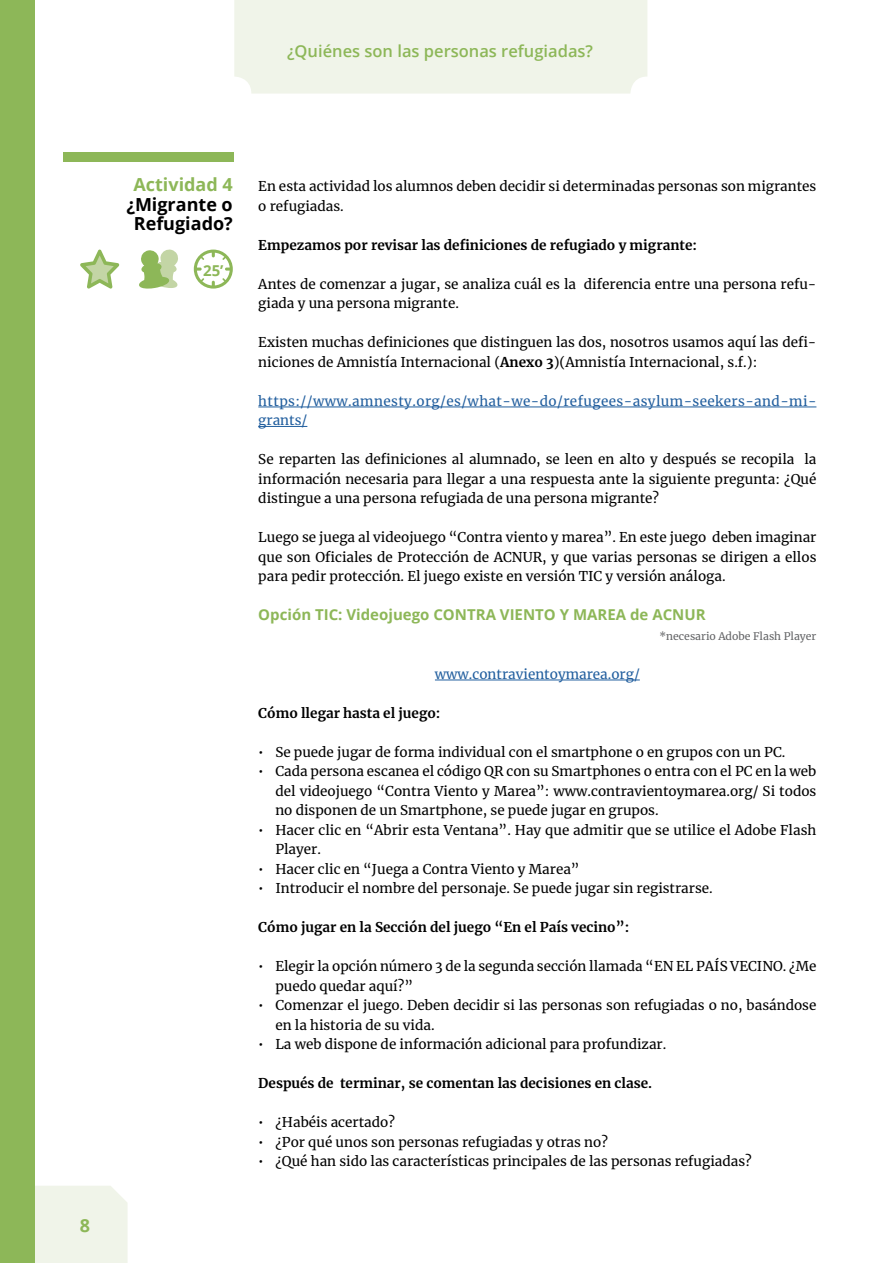
<style>
.page{position:relative;width:893px;height:1263px;background:#fff}
.page>*{position:absolute;margin:0;border:0;box-sizing:border-box;transform-origin:0 0}
.t1{font:700 18px/19.5px "Open Sans";color:#000;text-align:center}
.t2{font:700 18px "Open Sans";color:#8db758}
.t3{font:600 16.5px "Open Sans";color:#8db758}
.t4{font:700 15px "Open Sans";color:#8db758}
.t5{font:13.5px/19.5px "Merriweather";color:#000}
.t6{font:700 13.5px "Merriweather";color:#000}
.t7{font:13.5px/19.5px "Merriweather";letter-spacing:.03em;color:#215e9e}
.t8{font:13.5px "Merriweather";color:#215e9e}
.t9{font:10.5px "Merriweather";color:#636466}
.s1{font-weight:700}
</style>
<div class="page">
<div style="left:34px;top:1186px;width:94px;height:77px;background:#f0f4e9"></div>
<div style="left:234px;top:0;width:413px;height:94px;background:#f0f4e9"></div>
<div style="left:0;top:0;width:34px;height:1263px;background:#8db758"></div>
<div style="left:63px;top:152px;width:171px;height:9px;background:#8db758"></div>
<hr style="left:258px;top:407px;width:558px;height:1px;background:#215e9e">
<hr style="left:258px;top:426px;width:49px;height:1px;background:#215e9e">
<hr style="left:435px;top:680px;width:205px;height:1px;background:#215e9e">
<svg style="left:194px;top:250px;width:39px;height:39px"></svg>
<svg style="left:139px;top:249px;width:39px;height:40px"></svg>
<svg style="left:80px;top:250px;width:39px;height:39px"></svg>
<p class="t3" style="left:287px;top:40px;width:307px">¿Quiénes son las personas refugiadas?</p>
<h1 class="t2" style="left:80px;top:1212px;width:12px">8</h1>
<h1 class="t2" style="left:133px;top:172px;width:101px">Actividad 4</h1>
<h1 class="t1" style="left:126px;top:194px;width:108px">¿Migrante o<br>Refugiado?</h1>
<p class="t4" style="left:203px;top:260px;width:22px">25’</p>
<p class="t5" style="left:258px;top:176px;width:560px">En esta actividad los alumnos deben decidir si determinadas personas son migrantes o refugiadas.</p>
<p class="t6" style="left:258px;top:235px;width:440px">Empezamos por revisar las definiciones de refugiado y migrante:</p>
<p class="t5" style="left:258px;top:274px;width:560px">Antes de comenzar a jugar, se analiza cuál es la diferencia entre una persona refu&shy;giada y una persona migrante.</p>
<p class="t5" style="left:258px;top:332px;width:560px">Existen muchas definiciones que distinguen las dos, nosotros usamos aquí las defi&shy;niciones de Amnistía Internacional (<span class="s1">Anexo 3</span>)(Amnistía Internacional, s.f.):</p>
<p class="t7" style="left:258px;top:390px;width:560px">https://www.amnesty.org/es/what-we-do/refugees-asylum-seekers-and-mi&shy;grants/</p>
<p class="t5" style="left:258px;top:449px;width:560px;text-align:justify">Se reparten las definiciones al alumnado, se leen en alto y después se recopila la información necesaria para llegar a una respuesta ante la siguiente pregunta: ¿Qué distingue a una persona refugiada de una persona migrante?</p>
<p class="t5" style="left:258px;top:527px;width:560px;text-align:justify">Luego se juega al videojuego “Contra viento y marea”. En este juego deben imaginar que son Oficiales de Protección de ACNUR, y que varias personas se dirigen a ellos para pedir protección. El juego existe en versión TIC y versión análoga.</p>
<p class="t4" style="left:258px;top:604px;width:449px">Opción TIC: Videojuego CONTRA VIENTO Y MAREA de ACNUR</p>
<p class="t9" style="left:659px;top:628px;width:158px">*necesario Adobe Flash Player</p>
<p class="t8" style="left:435px;top:664px;width:206px">www.contravientoymarea.org/</p>
<p class="t6" style="left:258px;top:703px;width:184px">Cómo llegar hasta el juego:</p>
<p class="t5" style="left:258px;top:742px;width:529px">• Se puede jugar de forma individual con el smartphone o en grupos con un PC.</p>
<p class="t5" style="left:275px;top:761px;width:543px;text-align:justify;text-indent:-17px">• Cada persona escanea el código QR con su Smartphones o entra con el PC en la web del videojuego “Contra Viento y Marea”: www.contravientoymarea.org/ Si todos no disponen de un Smartphone, se puede jugar en grupos.</p>
<p class="t5" style="left:275px;top:819px;width:543px;text-indent:-17px">• Hacer clic en “Abrir esta Ventana”. Hay que admitir que se utilice el Adobe Flash<br>Player.</p>
<p class="t5" style="left:258px;top:858px;width:323px">• Hacer clic en “Juega a Contra Viento y Marea”</p>
<p class="t5" style="left:258px;top:878px;width:456px">• Introducir el nombre del personaje. Se puede jugar sin registrarse.</p>
<p class="t6" style="left:258px;top:918px;width:373px">Cómo jugar en la Sección del juego “En el País vecino”:</p>
<p class="t5" style="left:275px;top:956px;width:543px;text-indent:-17px">• Elegir la opción número 3 de la segunda sección llamada “EN EL PAÍS VECINO. ¿Me puedo quedar aquí?”</p>
<p class="t5" style="left:275px;top:995px;width:543px;text-indent:-17px">• Comenzar el juego. Deben decidir si las personas son refugiadas o no, basándose en la historia de su vida.</p>
<p class="t5" style="left:258px;top:1034px;width:410px">• La web dispone de información adicional para profundizar.</p>
<p class="t6" style="left:258px;top:1074px;width:395px">Después de terminar, se comentan las decisiones en clase.</p>
<p class="t5" style="left:258px;top:1112px;width:138px">• ¿Habéis acertado?</p>
<p class="t5" style="left:258px;top:1131px;width:351px">• ¿Por qué unos son personas refugiadas y otras no?</p>
<p class="t5" style="left:258px;top:1151px;width:495px">• ¿Qué han sido las características principales de las personas refugiadas?</p>
</div>
